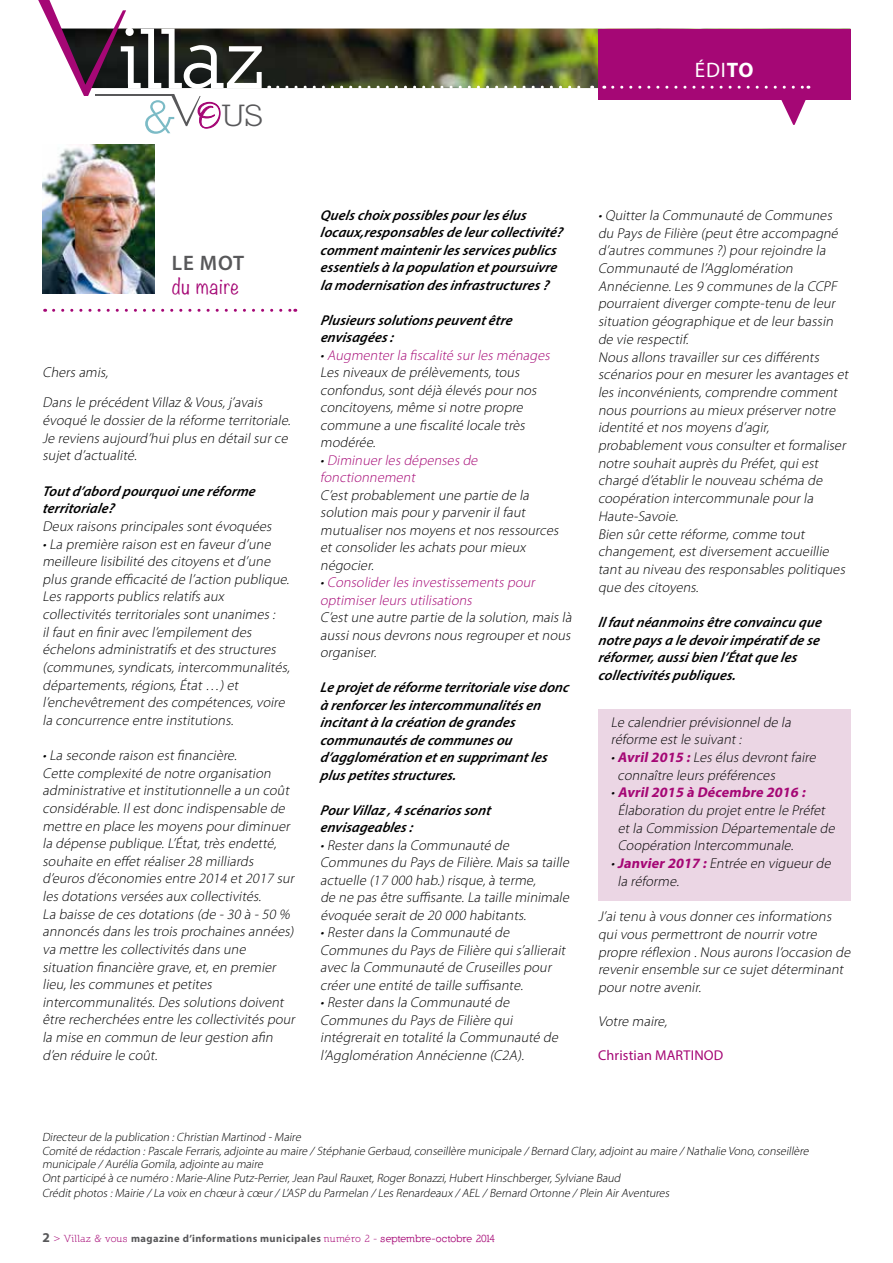
<style>
.page{position:relative;width:893px;height:1263px;background:#fff}
.page>*{position:absolute;margin:0;border:0;box-sizing:border-box;transform-origin:0 0}
.t1{font:700 85.65px "Nilland";color:#fff}
.t2{font:34.8px "Nilland Small Caps";color:#58585a}
.t3{font:600 21px "Myriad Pro";color:#58585a}
.t4{font:21px "Myriad Pro";color:#fff}
.t5{font:300 19.5px "Noteworthy";letter-spacing:.04em;color:#a50775}
.t6{font:italic 300 14.25px/17.7px "Myriad Pro";color:#000}
.t7{font:italic 600 14.25px/17.5px "Myriad Pro";letter-spacing:.01em;color:#000}
.t8{font:italic 300 14.25px/17.5px "Myriad Pro";color:#a50775}
.t9{font:14.25px "Myriad Pro";letter-spacing:.01em;color:#a50775}
.t10{font:italic 300 12px/13.5px "Myriad Pro";color:#000}
.t11{font:700 10.5px "Myriad Pro";letter-spacing:.04em;color:#58585a}
.s1{font-weight:700}
.s2{color:#a50775}
.s3{color:#000}
.s4{font-weight:700;color:#a50775}
.s5{font-size:13.5px}
.s6{font-family:"Nilland";font-weight:400;color:#a50775}
.s7{font-family:"Nilland";color:#a50775}
</style>
<div class="page">
<div style="left:598px;top:709px;width:252px;height:192px;background:#ebd6e4"></div>
<img style="left:43px;top:144px;width:112px;height:150px">
<svg style="left:54px;top:309px;width:242px;height:3px"></svg>
<img style="left:126px;top:29px;width:472px;height:59px">
<div style="left:598px;top:29px;width:252px;height:70px;background:#a50775"></div>
<svg style="left:613px;top:86px;width:196px;height:39px"></svg>
<svg style="left:278px;top:86px;width:315px;height:3px"></svg>
<svg style="left:38px;top:0;width:88px;height:96px"></svg>
<hr style="left:95px;top:94px;width:77px;height:2px;background:#58585a">
<svg style="left:145px;top:94px;width:76px;height:40px"></svg>
<h1 class="t1" style="left:119px;top:8px;width:147px">illaz</h1>
<h2 class="t2" style="left:222px;top:94px;width:43px">US</h2>
<h3 class="t4" style="left:695px;top:57px;width:60px">ÉDI<span class="s1">TO</span></h3>
<h3 class="t3" style="left:172px;top:250px;width:74px">LE MOT</h3>
<h3 class="t5" style="left:172px;top:269px;width:68px">du maire</h3>
<p class="t6" style="left:43px;top:357px;width:224px;line-height:30.5px">Chers amis,<br>Dans le précédentVillaz &amp; Vous,j ’avais</p>
<p class="t6" style="left:43px;top:411px;width:252px">évoqué le dossierde la réforme territoriale.<br>Je reviens aujourd’huiplus en détailsurce sujetd’actualité.</p>
<p class="t7" style="left:43px;top:482px;width:217px">Toutd’abord pourquoiune réforme territoriale?</p>
<p class="t6" style="left:43px;top:517px;width:234px">Deux raisons principales sontévoquées</p>
<p class="t6" style="left:43px;top:535px;width:252px">•La première raison esten faveurd’une meilleure lisibilité des citoyens etd’une plus grande efficacité de l’action publique.<br>Les rapports publics relatifs aux collectivités territoriales sontunanimes : ilfauten finiravec l’empilementdes échelons administratifs etdes structures (communes,syndicats,intercommunalités, départements,régions,État…)et l’enchevêtrementdes compétences,voire la concurrence entre institutions.</p>
<p class="t6" style="left:42px;top:746px;width:257px">•La seconde raison estfinancière.<br>Cette complexité de notre organisation administrative etinstitutionnelle a un coût considérable.Ilestdonc indispensable de mettre en place les moyens pourdiminuer la dépense publique.L’État,très endetté, souhaite en effetréaliser28 milliards d’euros d’économies entre 2014 et2017 sur les dotations versées aux collectivités.<br>La baisse de ces dotations (de -30 à -50 % annoncés dans les trois prochaines années) va mettre les collectivités dans une situation financière grave,et,en premier lieu,les communes etpetites intercommunalités.Des solutions doivent être recherchées entre les collectivités pour la mise en commun de leurgestion afin d’en réduire le coût.</p>
<p class="t7" style="left:320px;top:206px;width:247px">Quels choix p ossibles p ourles élus locaux, resp onsables de leurcollectivité? commentmaintenirles services p ublics essentiels à la pop ulation etpoursuivre la modernisation des infrastructures ?</p>
<p class="t7" style="left:320px;top:311px;width:196px">Plusieurs solutions peuventêtre envisagées :</p>
<p class="t6" style="left:320px;top:346px;width:234px">•<span class="s2">Augmenterla fiscalité surles ménages<br></span>Les niveaux de prélèvements,tous confondus,sontdéjà élevés pournos concitoyens,même sinotre propre commune a une fiscalité locale très modérée.</p>
<p class="t8" style="left:320px;top:451px;width:162px"><span class="s3">•</span>Diminuerles dépenses de fonctionnement</p>
<p class="t6" style="left:320px;top:486px;width:243px">C’estprobablementune partie de la solution mais poury parvenirilfaut mutualisernos moyens etnos ressources etconsoliderles achats pourmieux négocier.</p>
<p class="t8" style="left:320px;top:574px;width:219px"><span class="s3">•</span>Consoliderles investissements pour optimiserleurs utilisations</p>
<p class="t6" style="left:320px;top:609px;width:256px;text-align:justify">C’estune autre partie de la solution,mais là aussinous devrons nous regrouperetnous organiser.</p>
<p class="t7" style="left:320px;top:678px;width:253px">Le p rojetde réforme territoriale vise donc à renforcerles intercommunalités en incitantà la création de grandes communautés de communes ou d’agglomération eten supp rimantles<br>p lus p etites structures.</p>
<p class="t7" style="left:320px;top:801px;width:175px">PourVillaz , 4 scénarios sont envisageables :</p>
<p class="t6" style="left:320px;top:836px;width:253px">•Resterdans la Communauté de Communes du Pays de Filière.Mais sa taille actuelle (17 000 hab.)risque,à terme,<br>de ne pas être suffisante.La taille minimale évoquée seraitde 20 000 habitants.</p>
<p class="t6" style="left:320px;top:923px;width:249px">•Resterdans la Communauté de Communes du Pays de Filière quis’allierait avec la Communauté de Cruseilles pour créerune entité de taille suffisante.</p>
<p class="t6" style="left:320px;top:993px;width:242px">•Resterdans la Communauté de Communes du Pays de Filière qui intégreraiten totalité la Communauté de l’Agglomération Annécienne (C2A).</p>
<p class="t6" style="left:598px;top:206px;width:255px">•Quitterla Communauté de Communes du Pays de Filière (peutêtre accompagné d’autres communes ?)pourrejoindre la Communauté de l’Agglomération Annécienne.Les 9 communes de la CCPF pourraientdivergercompte-tenu de leur situation géographique etde leurbassin de vie respectif.<br>Nous allons travaillersurces différents scénarios pouren mesurerles avantages et les inconvénients,comprendre comment nous pourrions au mieux préservernotre identité etnos moyens d’agir, probablementvous consulteretformaliser notre souhaitauprès du Préfet,quiest chargé d’établirle nouveau schéma de coopération intercommunale pourla Haute-Savoie.<br>Bien sûrcette réforme,comme tout changement,estdiversementaccueillie tantau niveau des responsables politiques que des citoyens.</p>
<p class="t7" style="left:598px;top:613px;width:228px">llfautnéanmoins être convaincu que notre p ays a le devoirimp ératif de se réformer, aussibien l’Étatque les collectivités p ubliques.</p>
<p class="t6" style="left:611px;top:713px;width:185px">Le calendrierprévisionnelde la réforme estle suivant:</p>
<p class="t6" style="left:617px;top:748px;width:203px;text-indent:-7px">• <span class="s4">Avril2015 :</span>Les élus devrontfaire connaître leurs préférences</p>
<p class="t6" style="left:618px;top:783px;width:221px;text-indent:-7px">•<span class="s4">Avril2015 à Décembre 2016 :<br></span>Élaboration du projetentre le Préfet etla Commission Départementale de Coopération Intercommunale.</p>
<p class="t6" style="left:617px;top:854px;width:218px;text-indent:-7px">• <span class="s4">Janvier 2017 :</span>Entrée en vigueurde la réforme.</p>
<p class="t6" style="left:598px;top:907px;width:257px">J’aitenu à vous donnerces informations quivous permettrontde nourrirvotre propre réflexion .Nous aurons l’occasion de revenirensemble surce sujetdéterminant pournotre avenir.</p>
<p class="t6" style="left:598px;top:1012px;width:73px">Votre maire,</p>
<p class="t9" style="left:598px;top:1046px;width:127px">Christian MARTINOD</p>
<p class="t10" style="left:42px;top:1130px;width:771px">Directeurde la publication :Christian Martinod -Maire<br>Comité de rédaction :Pascale Ferraris,adjointe au maire /Stéphanie Gerbaud,conseillère municipale /Bernard Clary,adjointau maire /Nathalie Vono,conseillère municipale /Aurélia Gomila,adjointe au maire<br>Ontparticipé à ce numéro :Marie-Aline Putz-Perrier,Jean PaulRauxet,RogerBonazzi,HubertHinschberger,Sylviane Baud</p>
<p class="t10" style="left:42px;top:1186px;width:631px">Créditphotos:Mairie /La voix en chœurà cœur/L’ASP du Parmelan /LesRenardeaux /AEL /Bernard Ortonne /Plein AirAventures</p>
<p class="t11" style="left:43px;top:1231px;width:454px"><span class="s5">2</span> <span class="s6">&gt; Villaz &amp; vous</span> magazine d’informations municipales <span class="s6">numéro 2 -</span> <span class="s7">septembre-octobre 2014</span></p>
</div>
